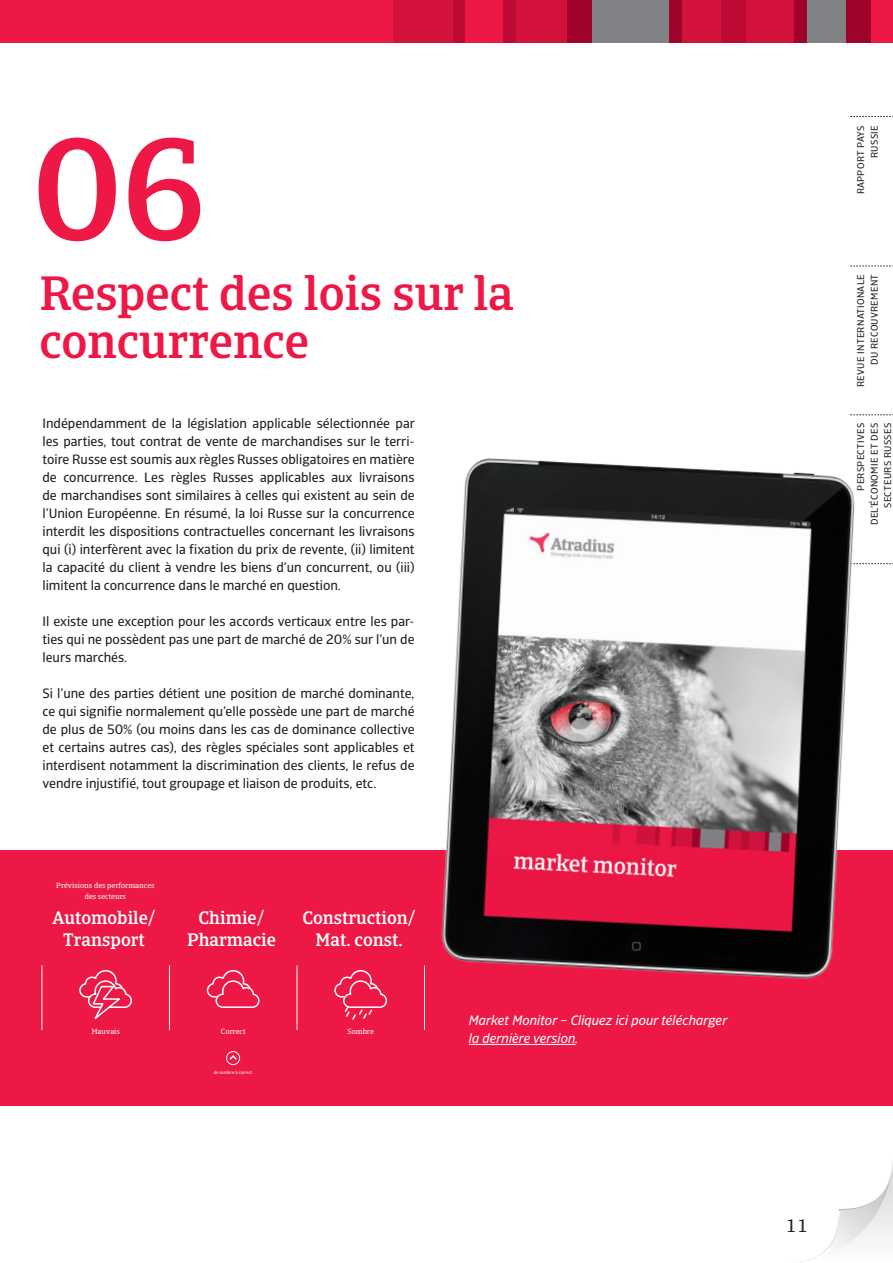
<style>
.page{position:relative;width:893px;height:1263px;background:#fff}
.page>*{position:absolute;margin:0;border:0;box-sizing:border-box;transform-origin:0 0}
.t1{font:500 144px "Catalana";color:#ed1845}
.t2{font:500 48px/48px "Catalana";color:#ed1845}
.t3{font:500 18px/21.6px "Catalana";color:#fff;text-align:center}
.t4{font:18px "Catalana";color:#231f20}
.t5{font:13.5px/18px "Catalana Sans";color:#231f20;text-align:justify}
.t6{font:italic 13.5px/18px "Catalana Sans";color:#fff}
.t7{font:9.75px/13.5px "Catalana Sans";letter-spacing:.03em;color:#231f20;text-align:right}
.t8{font:7.5px/10.5px "Catalana";color:#fff;text-align:center}
.t9{font:4.5px "Catalana Sans";color:#fff}
</style>
<div class="page">
<div style="left:0;top:850px;width:893px;height:256px;background:#ed1845"></div>
<svg style="left:79px;top:970px;width:53px;height:50px"></svg>
<svg style="left:206px;top:970px;width:54px;height:38px"></svg>
<svg style="left:334px;top:970px;width:54px;height:50px"></svg>
<hr style="left:42px;top:966px;width:1px;height:63px;background:#fff">
<hr style="left:169px;top:966px;width:1px;height:63px;background:#fff">
<div style="left:226px;top:1051px;width:14px;height:14px;border:1px solid #fff;border-radius:50%"></div>
<svg style="left:229px;top:1055px;width:8px;height:5px"></svg>
<hr style="left:297px;top:966px;width:1px;height:63px;background:#fff">
<hr style="left:424px;top:966px;width:1px;height:63px;background:#fff">
<div style="left:0;top:0;width:893px;height:43px;background:#ed1845"></div>
<div style="left:452px;top:0;width:13px;height:43px;background:#bc0a35"></div>
<div style="left:393px;top:0;width:59px;height:43px;background:#d2113d"></div>
<div style="left:516px;top:0;width:51px;height:43px;background:#d2113d"></div>
<div style="left:746px;top:0;width:49px;height:43px;background:#d2113d"></div>
<div style="left:567px;top:0;width:26px;height:43px;background:#a0032a"></div>
<div style="left:720px;top:0;width:26px;height:43px;background:#bc0a35"></div>
<div style="left:846px;top:0;width:25px;height:43px;background:#a0032a"></div>
<div style="left:503px;top:0;width:13px;height:43px;background:#bc0a35"></div>
<div style="left:593px;top:0;width:76px;height:43px;background:#808285"></div>
<div style="left:669px;top:0;width:13px;height:43px;background:#a0032a"></div>
<div style="left:682px;top:0;width:38px;height:43px;background:#d2113d"></div>
<div style="left:807px;top:0;width:39px;height:43px;background:#808285"></div>
<div style="left:795px;top:0;width:12px;height:43px;background:#a0032a"></div>
<svg style="left:800px;top:1162px;width:93px;height:100px"></svg>
<svg style="left:850px;top:116px;width:43px;height:1px"></svg>
<svg style="left:850px;top:266px;width:43px;height:1px"></svg>
<svg style="left:850px;top:414px;width:43px;height:1px"></svg>
<img style="left:424px;top:458px;width:463px;height:551px">
<hr style="left:469px;top:1044px;width:107px;height:1px;background:#fff">
<h1 class="t1" style="left:34px;top:103px;width:174px">06</h1>
<h2 class="t2" style="left:39px;top:270px;width:476px">Respect des lois sur la concurrence</h2>
<p class="t5" style="left:43px;top:414px;width:374px">Indépendamment de la législation applicable sélectionnée par les parties, tout contrat de vente de marchandises sur le terri&shy;toire Russe est soumis aux règles Russes obligatoires en matière de concurrence. Les règles Russes applicables aux livraisons de marchandises sont similaires à celles qui existent au sein de l’Union Européenne. En résumé, la loi Russe sur la concurrence interdit les dispositions contractuelles concernant les livraisons qui (i) interfèrent avec la fixation du prix de revente, (ii) limitent la capacité du client à vendre les biens d’un concurrent, ou (iii) limitent la concurrence dans le marché en question.</p>
<p class="t5" style="left:43px;top:612px;width:374px">Il existe une exception pour les accords verticaux entre les par&shy;ties qui ne possèdent pas une part de marché de 20% sur l’un de leurs marchés.</p>
<p class="t5" style="left:43px;top:684px;width:374px">Si l’une des parties détient une position de marché dominante, ce qui signifie normalement qu’elle possède une part de marché de plus de 50% (ou moins dans les cas de dominance collective et certains autres cas), des règles spéciales sont applicables et interdisent notamment la discrimination des clients, le refus de vendre injustifié, tout groupage et liaison de produits, etc.</p>
<p class="t8" style="left:56px;top:880px;width:100px">Prévisions des performances des secteurs</p>
<h3 class="t3" style="left:52px;top:907px;width:105px">Automobile/<br>Transport</h3>
<h3 class="t3" style="left:187px;top:907px;width:90px">Chimie/<br>Pharmacie</h3>
<h3 class="t3" style="left:302px;top:907px;width:115px">Construction/<br>Mat. const.</h3>
<p class="t8" style="left:91px;top:1026px;width:30px">Mauvais</p>
<p class="t8" style="left:221px;top:1026px;width:26px">Correct</p>
<p class="t8" style="left:348px;top:1026px;width:28px">Sombre</p>
<p class="t9" style="left:214px;top:1070px;width:40px">de sombre à correct</p>
<p class="t6" style="left:469px;top:1011px;width:260px">Market Monitor – Cliquez ici pour télécharger la dernière version.</p>
<p class="t7" style="left:854px;top:194px;width:70px;rotate:-90deg">RAPPORT PAYS<br>RUSSIE</p>
<p class="t7" style="left:854px;top:387px;width:114px;rotate:-90deg">REVUE INTERNATIONALE<br>DU RECOUVREMENT</p>
<p class="t7" style="left:854px;top:525px;width:104px;rotate:-90deg">PERSPECTIVES<br>DEL’ÉCONOMIE ET DES<br>SECTEURS RUSSES</p>
<h3 class="t4" style="left:786px;top:1215px;width:24px">11</h3>
</div>
